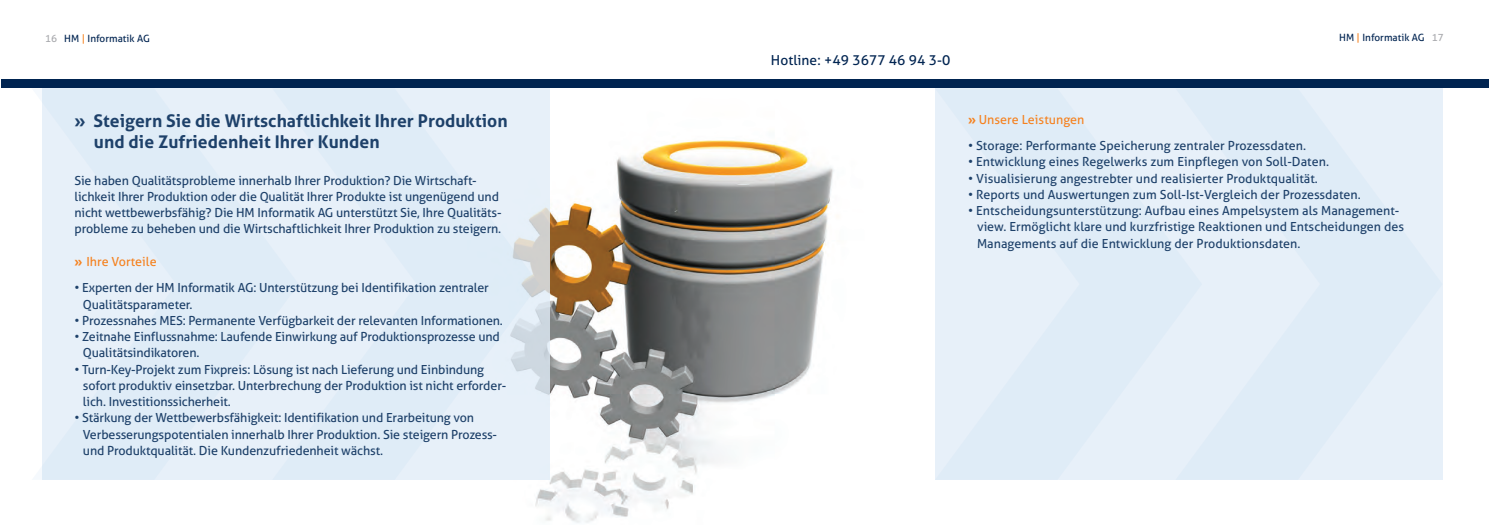
<style>
.page{position:relative;width:1489px;height:525px;background:#fff}
.page>*{position:absolute;margin:0;border:0;box-sizing:border-box;transform-origin:0 0}
.t1{font:700 17.5px/21px "Aller";letter-spacing:.005em;color:#1e416a}
.t2{font:13.75px "Aller";letter-spacing:.005em;color:#002451}
.t3{font:12.5px/16.2px "Aller";letter-spacing:-.01em;color:#1e416a}
.t4{font:12.5px "Aller";letter-spacing:.005em;color:#f58220}
.t5{font:10px "Aller";letter-spacing:.005em;color:#002451}
.s1{color:#a8a9ad}
.s2{color:#f58220}
.s3{font-weight:700}
</style>
<div class="page">
<img style="left:467px;top:140px;width:367px;height:383px">
<svg style="left:539px;top:88px;width:11px;height:391px;background:#dce3ea"></svg>
<div style="left:42px;top:88px;width:230px;height:391px;background:#dfecf7"></div>
<div style="left:272px;top:88px;width:267px;height:391px;background:#e6f0f9"></div>
<div style="left:935px;top:88px;width:240px;height:391px;background:#e3eef8"></div>
<div style="left:1175px;top:88px;width:267px;height:391px;background:#e7f0f9"></div>
<div style="left:1px;top:79px;width:744px;height:9px;background:#002451"></div>
<div style="left:743px;top:79px;width:745px;height:9px;background:#002451"></div>
<p class="t5" style="left:45px;top:32px;width:106px"><span class="s1">16</span> HM <span class="s2">|</span> Informatik AG</p>
<p class="t5" style="left:1338px;top:32px;width:106px">HM <span class="s2">|</span> Informatik AG <span class="s1">17</span></p>
<p class="t2" style="left:770px;top:52px;width:181px">Hotline: +49 3677 46 94 3-0</p>
<h1 class="t1" style="left:94px;top:110px;width:415px;text-indent:-20px">» Steigern Sie die Wirtschaftlichkeit Ihrer Produktion und die Zufriedenheit Ihrer Kunden</h1>
<p class="t3" style="left:74px;top:172px;width:428px">Sie haben Qualitätsprobleme innerhalb Ihrer Produktion? Die Wirtschaft&shy;lichkeit Ihrer Produktion oder die Qualität Ihrer Produkte ist ungenügend und nicht wettbewerbsfähig? Die HM Informatik AG unterstützt Sie, Ihre Qualitäts&shy;probleme zu beheben und die Wirtschaftlichkeit Ihrer Produktion zu steigern.</p>
<p class="t4" style="left:74px;top:254px;width:84px"><span class="s3">»</span> Ihre Vorteile</p>
<p class="t3" style="left:83px;top:279px;width:407px;text-indent:-9px">• Experten der HM Informatik AG: Unterstützung bei Identifikation zentraler<br>Qualitätsparameter.</p>
<p class="t3" style="left:74px;top:312px;width:430px">• Prozessnahes MES: Permanente Verfügbarkeit der relevanten Informationen.</p>
<p class="t3" style="left:83px;top:328px;width:418px;text-indent:-9px">• Zeitnahe Einflussnahme: Laufende Einwirkung auf Produktionsprozesse und<br>Qualitätsindikatoren.</p>
<p class="t3" style="left:83px;top:361px;width:425px;text-indent:-9px">• Turn-Key-Projekt zum Fixpreis: Lösung ist nach Lieferung und Einbindung sofort produktiv einsetzbar. Unterbrechung der Produktion ist nicht erforder&shy;lich. Investitionssicherheit.</p>
<p class="t3" style="left:83px;top:409px;width:415px;text-indent:-9px">• Stärkung der Wettbewerbsfähigkeit: Identifikation und Erarbeitung von<br>Verbesserungspotentialen innerhalb Ihrer Produktion. Sie steigern Prozess&shy;und Produktqualität. Die Kundenzufriedenheit wächst.</p>
<p class="t4" style="left:967px;top:112px;width:118px"><span class="s3">»</span> Unsere Leistungen</p>
<p class="t3" style="left:967px;top:137px;width:339px">• Storage: Performante Speicherung zentraler Prozessdaten.</p>
<p class="t3" style="left:967px;top:154px;width:362px">• Entwicklung eines Regelwerks zum Einpflegen von Soll-Daten.</p>
<p class="t3" style="left:967px;top:170px;width:351px">• Visualisierung angestrebter und realisierter Produktqualität.</p>
<p class="t3" style="left:967px;top:186px;width:394px">• Reports und Auswertungen zum Soll-Ist-Vergleich der Prozessdaten.</p>
<p class="t3" style="left:976px;top:202px;width:429px;text-indent:-9px">• Entscheidungsunterstützung: Aufbau eines Ampelsystem als Management&shy;view. Ermöglicht klare und kurzfristige Reaktionen und Entscheidungen des<br>Managements auf die Entwicklung der Produktionsdaten.</p>
</div>
